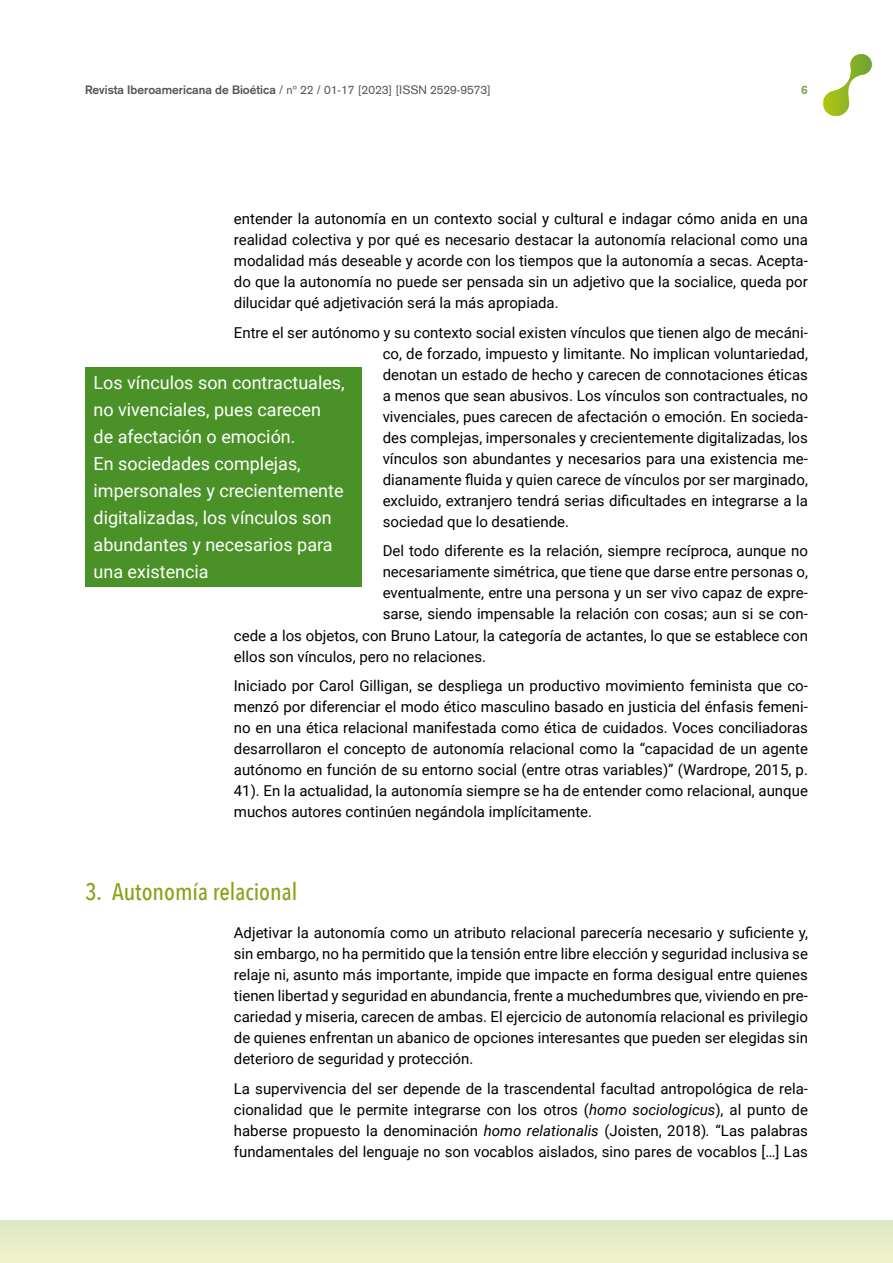
<style>
.page{position:relative;width:893px;height:1263px;background:#fff}
.page>*{position:absolute;margin:0;border:0;box-sizing:border-box;transform-origin:0 0}
.t1{font:500 24px "Avenir Next Condensed";color:#86a315}
.t2{font:18px/27px "Roboto";color:#fff}
.t3{font:15px/21px "Roboto";color:#000;text-align:justify}
.t4{font:12px "Akzidenz Grotesk";color:#575756}
.t5{font:700 12px "Akzidenz Grotesk";color:#74a54c}
.s1{font-weight:700}
.s2{font-style:italic}
</style>
<div class="page">
<div style="left:0;top:1220px;width:893px;height:43px;background:#e7edc8"></div>
<svg style="left:823px;top:54px;width:49px;height:62px"></svg>
<div style="left:85px;top:367px;width:276px;height:220px;background:#4a9228"></div>
<p class="t4" style="left:85px;top:83px;width:407px"><span class="s1">Revista Iberoamericana de Bioética</span> / nº 22 / 01-17 [2023] [ISSN 2529-9573]</p>
<p class="t5" style="left:801px;top:83px;width:8px">6</p>
<p class="t3" style="left:234px;top:207px;width:576px">entender la autonomía en un contexto social y cultural e indagar cómo anida en una realidad colectiva y por qué es necesario destacar la autonomía relacional como una modalidad más deseable y acorde con los tiempos que la autonomía a secas. Acepta&shy;do que la autonomía no puede ser pensada sin un adjetivo que la socialice, queda por dilucidar qué adjetivación será la más apropiada.</p>
<p class="t3" style="left:383px;top:321px;width:427px;text-indent:-149px">Entre el ser autónomo y su contexto social existen vínculos que tienen algo de mecáni&shy;co, de forzado, impuesto y limitante. No implican voluntariedad, denotan un estado de hecho y carecen de connotaciones éticas a menos que sean abusivos. Los vínculos son contractuales, no vivenciales, pues carecen de afectación o emoción. En socieda&shy;des complejas, impersonales y crecientemente digitalizadas, los vínculos son abundantes y necesarios para una existencia me&shy;dianamente fluida y quien carece de vínculos por ser marginado, excluido, extranjero tendrá serias dificultades en integrarse a la sociedad que lo desatiende.</p>
<p class="t3" style="left:383px;top:540px;width:427px">Del todo diferente es la relación, siempre recíproca, aunque no</p>
<p class="t3" style="left:383px;top:561px;width:427px">necesariamente simétrica, que tiene que darse entre personas o,</p>
<p class="t3" style="left:383px;top:582px;width:427px">eventualmente, entre una persona y un ser vivo capaz de expre-</p>
<p class="t3" style="left:383px;top:603px;width:427px">sarse, siendo impensable la relación con cosas; aun si se con-</p>
<p class="t3" style="left:234px;top:624px;width:576px">cede a los objetos, con Bruno Latour, la categoría de actantes, lo que se establece con</p>
<p class="t3" style="left:234px;top:645px;width:254px">ellos son vínculos, pero no relaciones.</p>
<p class="t3" style="left:234px;top:675px;width:576px">Iniciado por Carol Gilligan, se despliega un productivo movimiento feminista que co&shy;menzó por diferenciar el modo ético masculino basado en justicia del énfasis femeni&shy;no en una ética relacional manifestada como ética de cuidados. Voces conciliadoras desarrollaron el concepto de autonomía relacional como la “capacidad de un agente autónomo en función de su entorno social (entre otras variables)” (Wardrope, 2015, p.<br>41). En la actualidad, la autonomía siempre se ha de entender como relacional, aunque muchos autores continúen negándola implícitamente.</p>
<p class="t2" style="left:94px;top:369px;width:253px">Los vínculos son contractuales, no vivenciales, pues carecen de afectación o emoción.<br>En sociedades complejas, impersonales y crecientemente digitalizadas, los vínculos son abundantes y necesarios para una existencia</p>
<h1 class="t1" style="left:85px;top:877px;width:214px">3. Autonomía relacional</h1>
<p class="t3" style="left:234px;top:921px;width:576px">Adjetivar la autonomía como un atributo relacional parecería necesario y suficiente y, sin embargo, no ha permitido que la tensión entre libre elección y seguridad inclusiva se relaje ni, asunto más importante, impide que impacte en forma desigual entre quienes tienen libertad y seguridad en abundancia, frente a muchedumbres que, viviendo en pre&shy;cariedad y miseria, carecen de ambas. El ejercicio de autonomía relacional es privilegio de quienes enfrentan un abanico de opciones interesantes que pueden ser elegidas sin deterioro de seguridad y protección.</p>
<p class="t3" style="left:234px;top:1077px;width:576px">La supervivencia del ser depende de la trascendental facultad antropológica de rela&shy;cionalidad que le permite integrarse con los otros (<span class="s2">homo sociologicus</span>), al punto de haberse propuesto la denominación <span class="s2">homo relationalis</span> (Joisten, 2018)<span class="s2">.</span> “Las palabras fundamentales del lenguaje no son vocablos aislados, sino pares de vocablos […] Las</p>
</div>
